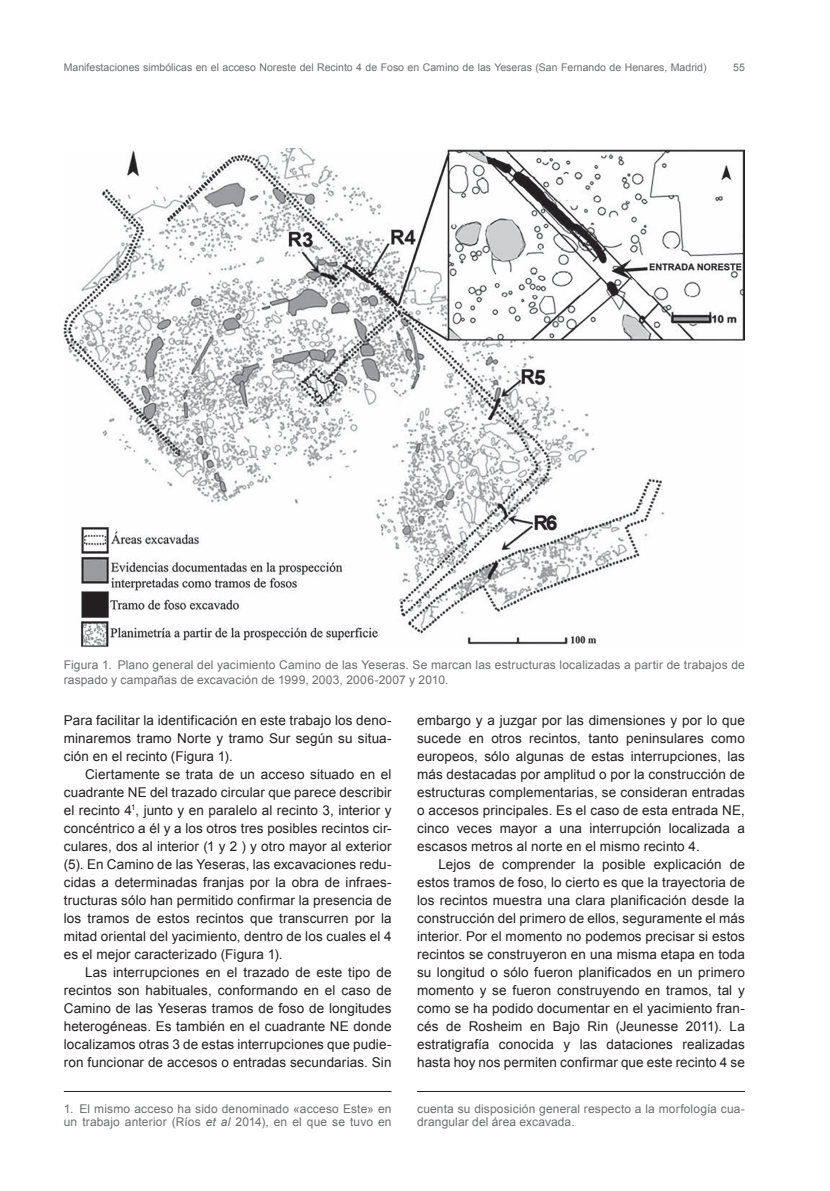
<style>
.page{position:relative;width:830px;height:1191px;background:#fff}
.page>*{position:absolute;margin:0;border:0;box-sizing:border-box;transform-origin:0 0}
.t1{font:13.5px/18px "Arial";letter-spacing:.005em;color:#231f20;text-align:justify}
.t2{font:12px/13.5px "Arial";letter-spacing:.01em;color:#6c6d70}
.t3{font:10.5px "Arial";color:#6c6d70}
.s1{font-style:italic}
</style>
<div class="page">
<img style="left:64px;top:149px;width:680px;height:498px">
<hr style="left:417px;top:1091px;width:327px;height:1px;background:#231f20">
<hr style="left:64px;top:1091px;width:327px;height:1px;background:#231f20">
<p class="t3" style="left:64px;top:62px;width:644px">Manifestaciones simbólicas en el acceso Noreste del Recinto 4 de Foso en Camino de las Yeseras (San Fernando de Henares, Madrid)</p>
<p class="t3" style="left:732px;top:62px;width:13px">55</p>
<p class="t2" style="left:64px;top:658px;width:682px;line-height:14.4px">Figura 1. Plano general del yacimiento Camino de las Yeseras. Se marcan las estructuras localizadas a partir de trabajos de raspado y campañas de excavación de 1999, 2003, 2006-2007 y 2010.</p>
<p class="t1" style="left:64px;top:711px;width:329px">Para facilitar la identificación en este trabajo los deno&shy;minaremos tramo Norte y tramo Sur según su situa&shy;ción en el recinto (Figura 1).</p>
<p class="t1" style="left:64px;top:765px;width:329px;text-indent:21px">Ciertamente se trata de un acceso situado en el cuadrante NE del trazado circular que parece describir el recinto 4<sup>1</sup>, junto y en paralelo al recinto 3, interior y concéntrico a él y a los otros tres posibles recintos cir&shy;culares, dos al interior (1 y 2 ) y otro mayor al exterior (5). En Camino de las Yeseras, las excavaciones redu&shy;cidas a determinadas franjas por la obra de infraes&shy;tructuras sólo han permitido confirmar la presencia de los tramos de estos recintos que transcurren por la mitad oriental del yacimiento, dentro de los cuales el 4 es el mejor caracterizado (Figura 1).</p>
<p class="t1" style="left:64px;top:963px;width:329px;text-indent:21px">Las interrupciones en el trazado de este tipo de recintos son habituales, conformando en el caso de Camino de las Yeseras tramos de foso de longitudes heterogéneas. Es también en el cuadrante NE donde localizamos otras 3 de estas interrupciones que pudie&shy;ron funcionar de accesos o entradas secundarias. Sin</p>
<p class="t1" style="left:417px;top:711px;width:329px">embargo y a juzgar por las dimensiones y por lo que sucede en otros recintos, tanto peninsulares como europeos, sólo algunas de estas interrupciones, las más destacadas por amplitud o por la construcción de estructuras complementarias, se consideran entradas o accesos principales. Es el caso de esta entrada NE, cinco veces mayor a una interrupción localizada a escasos metros al norte en el mismo recinto 4.</p>
<p class="t1" style="left:417px;top:855px;width:329px;text-indent:21px">Lejos de comprender la posible explicación de estos tramos de foso, lo cierto es que la trayectoria de los recintos muestra una clara planificación desde la construcción del primero de ellos, seguramente el más interior. Por el momento no podemos precisar si estos recintos se construyeron en una misma etapa en toda su longitud o sólo fueron planificados en un primero momento y se fueron construyendo en tramos, tal y como se ha podido documentar en el yacimiento fran&shy;cés de Rosheim en Bajo Rin (Jeunesse 2011). La estratigrafía conocida y las dataciones realizadas hasta hoy nos permiten confirmar que este recinto 4 se</p>
<p class="t2" style="left:64px;top:1101px;width:329px">1. El mismo acceso ha sido denominado «acceso Este» en un trabajo anterior (Ríos <span class="s1">et al</span> 2014), en el que se tuvo en</p>
<p class="t2" style="left:417px;top:1101px;width:329px">cuenta su disposición general respecto a la morfología cua&shy;drangular del área excavada.</p>
</div>
